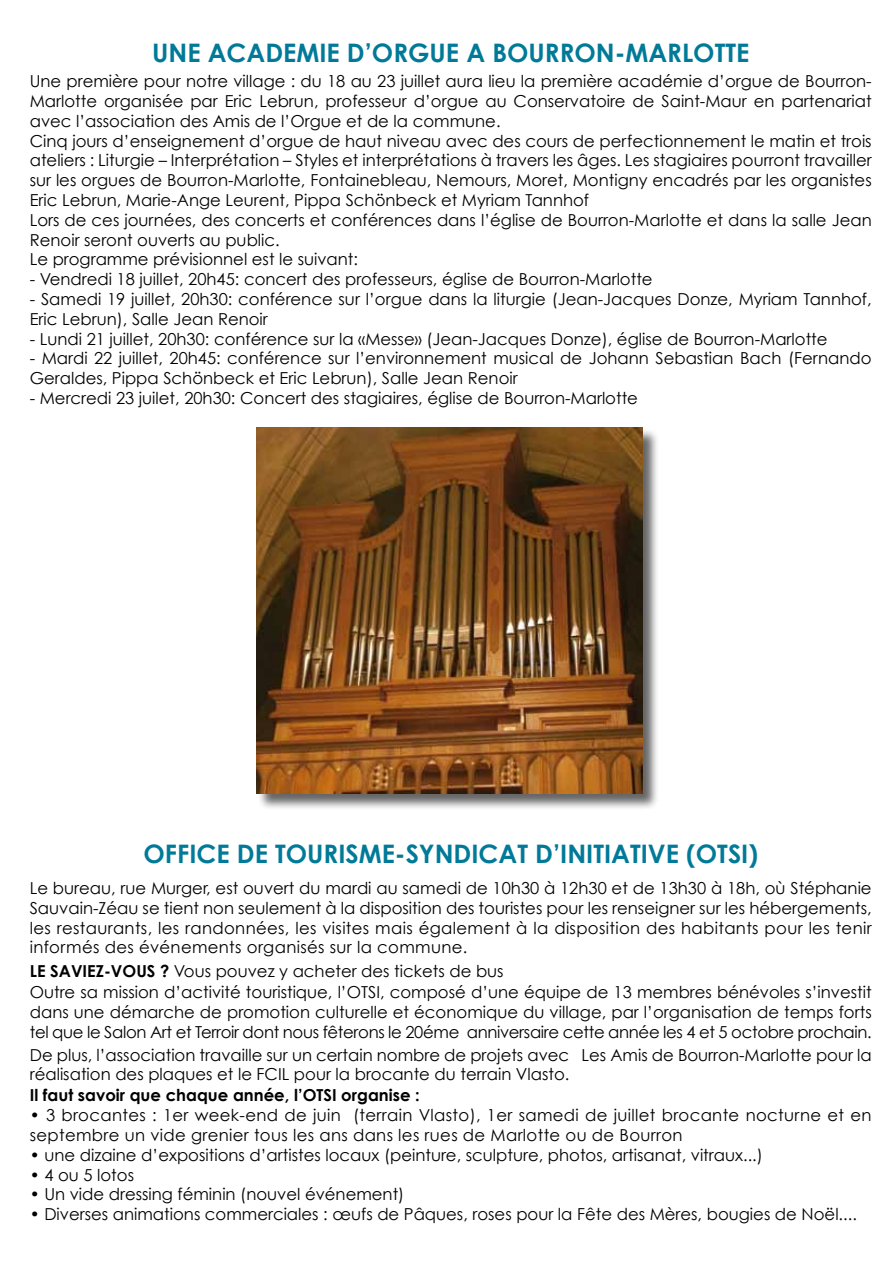
<style>
.page{position:relative;width:893px;height:1263px;background:#fff}
.page>*{position:absolute;margin:0;border:0;box-sizing:border-box;transform-origin:0 0}
.t1{font:700 25.5px "Century Gothic";color:#007a98}
.t2{font:16.5px/19.8px "Century Gothic";color:#000}
.t3{font:16.5px/19.8px "Century Gothic";letter-spacing:.02em;color:#000}
.t4{font:700 16.5px "Century Gothic";color:#000}
.s1{font-weight:700}
</style>
<div class="page">
<div style="left:257px;top:428px;width:402px;height:382px;background:#000;opacity:.6"></div>
<img style="left:256px;top:428px;width:386px;height:365px">
<h1 class="t1" style="left:152px;top:36px;width:599px">UNE ACADEMIE D’ORGUE A BOURRON-MARLOTTE</h1>
<p class="t2" style="left:30px;top:71px;width:843px">Une première pour notre village : du 18 au 23 juillet aura lieu la première académie d’orgue de Bourron-Marlotte organisée par Eric Lebrun, professeur d’orgue au Conservatoire de Saint-Maur en partenariat avec l’association des Amis de l’Orgue et de la commune.<br>Cinq jours d’enseignement d’orgue de haut niveau avec des cours de perfectionnement le matin et trois ateliers : Liturgie – Interprétation – Styles et interprétations à travers les âges. Les stagiaires pourront travailler sur les orgues de Bourron-Marlotte, Fontainebleau, Nemours, Moret, Montigny encadrés par les organistes Eric Lebrun, Marie-Ange Leurent, Pippa Schönbeck et Myriam Tannhof<br>Lors de ces journées, des concerts et conférences dans l’église de Bourron-Marlotte et dans la salle Jean Renoir seront ouverts au public.<br>Le programme prévisionnel est le suivant:</p>
<p class="t2" style="left:30px;top:269px;width:624px">- Vendredi 18 juillet, 20h45: concert des professeurs, église de Bourron-Marlotte</p>
<p class="t2" style="left:30px;top:289px;width:843px">- Samedi 19 juillet, 20h30: conférence sur l’orgue dans la liturgie (Jean-Jacques Donze, Myriam Tannhof,<br>Eric Lebrun), Salle Jean Renoir</p>
<p class="t2" style="left:30px;top:328px;width:799px">- Lundi 21 juillet, 20h30: conférence sur la «Messe» (Jean-Jacques Donze), église de Bourron-Marlotte</p>
<p class="t2" style="left:30px;top:348px;width:843px">- Mardi 22 juillet, 20h45: conférence sur l’environnement musical de Johann Sebastian Bach (Fernando<br>Geraldes, Pippa Schönbeck et Eric Lebrun), Salle Jean Renoir</p>
<p class="t2" style="left:30px;top:388px;width:610px">- Mercredi 23 juilet, 20h30: Concert des stagiaires, église de Bourron-Marlotte</p>
<h1 class="t1" style="left:143px;top:837px;width:616px">OFFICE DE TOURISME-SYNDICAT D’INITIATIVE (OTSI)</h1>
<p class="t2" style="left:30px;top:878px;width:843px;text-align:justify">Le bureau, rue Murger, est ouvert du mardi au samedi de 10h30 à 12h30 et de 13h30 à 18h, où Stéphanie Sauvain-Zéau se tient non seulement à la disposition des touristes pour les renseigner sur les hébergements, les restaurants, les randonnées, les visites mais également à la disposition des habitants pour les tenir informés des événements organisés sur la commune.</p>
<p class="t2" style="left:30px;top:961px;width:844px;line-height:20.2px"><span class="s1">LE SAVIEZ-VOUS ?</span> Vous pouvez y acheter des tickets de bus<br>Outre sa mission d’activité touristique, l’OTSI, composé d’une équipe de 13 membres bénévoles s’investit dans une démarche de promotion culturelle et économique du village, par l’organisation de temps forts tel que le Salon Art et Terroir dont nous fêterons le 20éme anniversaire cette année les 4 et 5 octobre prochain.</p>
<p class="t2" style="left:30px;top:1044px;width:843px">De plus, l’association travaille sur un certain nombre de projets avec Les Amis de Bourron-Marlotte pour la réalisation des plaques et le FCIL pour la brocante du terrain Vlasto.</p>
<p class="t4" style="left:30px;top:1085px;width:392px">Il faut savoir que chaque année, l’OTSI organise :</p>
<p class="t3" style="left:30px;top:1105px;width:843px">• 3 brocantes : 1er week-end de juin (terrain Vlasto), 1er samedi de juillet brocante nocturne et en septembre un vide grenier tous les ans dans les rues de Marlotte ou de Bourron</p>
<p class="t2" style="left:30px;top:1145px;width:735px">• une dizaine d’expositions d’artistes locaux (peinture, sculpture, photos, artisanat, vitraux...)</p>
<p class="t2" style="left:30px;top:1164px;width:106px">• 4 ou 5 lotos</p>
<p class="t2" style="left:30px;top:1184px;width:376px">• Un vide dressing féminin (nouvel événement)</p>
<p class="t2" style="left:30px;top:1204px;width:829px">• Diverses animations commerciales : œufs de Pâques, roses pour la Fête des Mères, bougies de Noël....</p>
</div>
